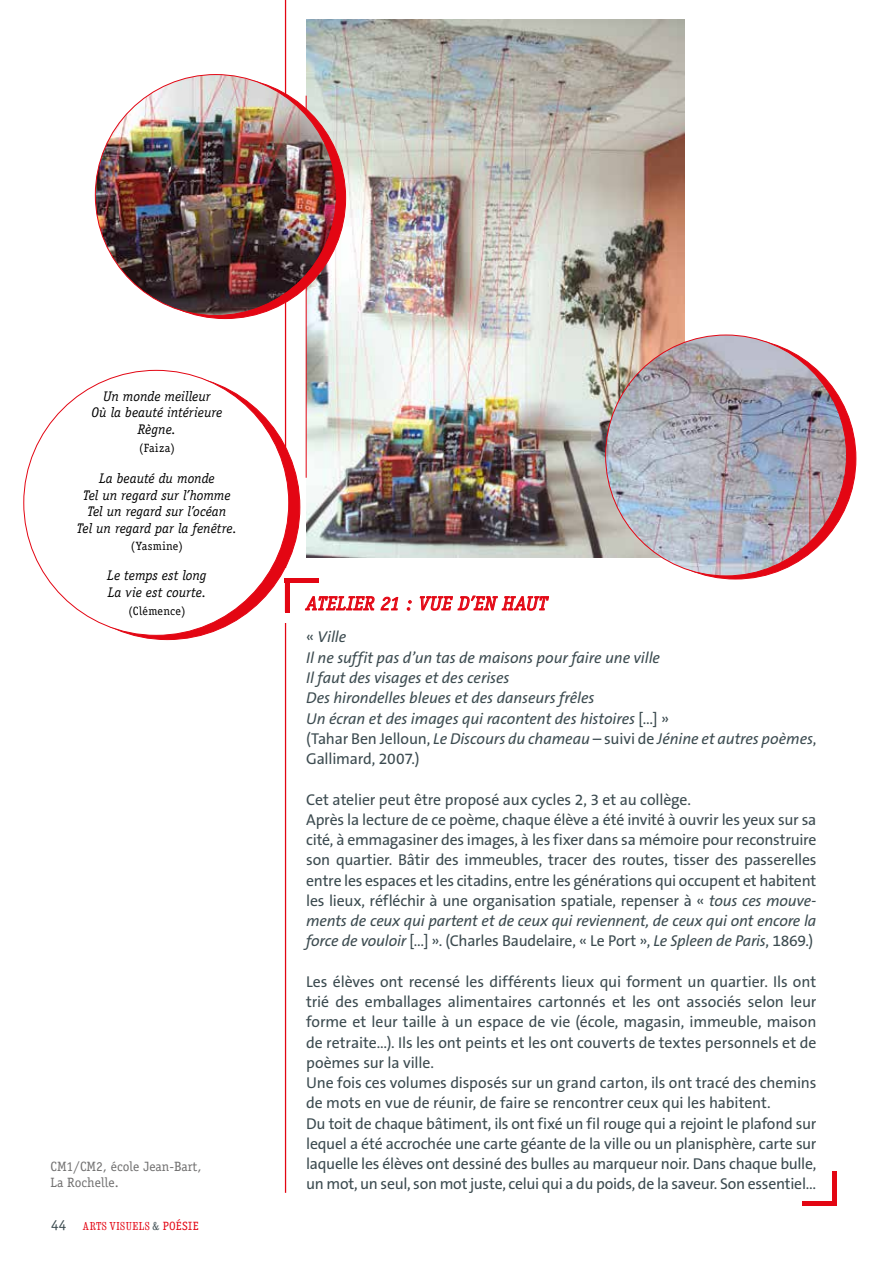
<style>
.page{position:relative;width:893px;height:1263px;background:#fff}
.page>*{position:absolute;margin:0;border:0;box-sizing:border-box;transform-origin:0 0}
.t1{font:italic 19.5px "Officina Serif";letter-spacing:.02em;color:#e30613}
.t2{font:15.75px/20.2px "The Sans B5 Plain";letter-spacing:-.015em;color:#3c4b50}
.t3{font:italic 15.75px/20.2px "The Sans B5 Plain";letter-spacing:-.005em;color:#3c4b50}
.t4{font:italic 13.95px/16.5px "Officina Serif";letter-spacing:-.005em;color:#000;text-align:center}
.t5{font:13.5px/16.2px "Officina Serif";color:#706f6f}
.t6{font:12px "Officina Serif";letter-spacing:.02em;color:#000}
.t7{font:300 condensed 12px "Consort";letter-spacing:.04em;color:#e30613}
.s1{font-family:"Officina Serif";font-weight:400;font-stretch:normal;font-size:15px;color:#3c4b50}
.s2{color:#3c4b50}
.s3{font-family:"Officina Serif";font-weight:400;font-stretch:normal}
.s4{font-style:normal}
.s5{font-style:italic}
</style>
<div class="page">
<hr style="left:285px;top:0;width:1px;height:1193px;background:#e30613">
<hr style="left:802px;top:1201px;width:34px;height:4px;background:#e30613">
<hr style="left:832px;top:1171px;width:4px;height:34px;background:#e30613">
<div style="left:282px;top:568px;width:14px;height:10px;background:#fff"></div>
<div style="left:282px;top:612px;width:14px;height:11px;background:#fff"></div>
<div style="left:285px;top:578px;width:34px;height:5px;background:#e30613"></div>
<hr style="left:285px;top:578px;width:4px;height:34px;background:#e30613">
<svg style="left:305px;top:596px;width:69px;height:15px"></svg>
<svg style="left:381px;top:597px;width:17px;height:13px"></svg>
<svg style="left:407px;top:600px;width:4px;height:10px"></svg>
<svg style="left:420px;top:595px;width:129px;height:16px"></svg>
<img style="left:306px;top:20px;width:379px;height:538px">
<hr style="left:306px;top:96px;width:1px;height:382px;background:#e30613">
<div style="left:105px;top:78px;width:241px;height:241px;background:#e30613;border-radius:50%"></div>
<img style="left:95px;top:75px;width:241px;height:240px;border-radius:120px">
<div style="left:615px;top:338px;width:241px;height:241px;background:#e30613;border-radius:50%"></div>
<img style="left:606px;top:335px;width:240px;height:241px;border-radius:120px">
<div style="left:35px;top:375px;width:265px;height:265px;background:#e30613;border-radius:50%"></div>
<div style="left:24px;top:370px;width:265px;height:265px;background:#fff;border-radius:50%"></div>
<p class="t4" style="left:92px;top:388px;width:132px">Un monde meilleur<br>Où la beauté intérieure<br>Règne.</p>
<p class="t6" style="left:139px;top:440px;width:37px">(Faiza)</p>
<p class="t4" style="left:77px;top:470px;width:161px">La beauté du monde<br>Tel un regard sur l’homme<br>Tel un regard sur l’océan<br>Tel un regard par la fenêtre.</p>
<p class="t6" style="left:131px;top:539px;width:53px">(Yasmine)</p>
<p class="t4" style="left:107px;top:567px;width:101px;text-align:left">Le temps est long<br>La vie est courte.</p>
<p class="t6" style="left:128px;top:603px;width:59px">(Clémence)</p>
<p class="t5" style="left:51px;top:1158px;width:152px">CM1/CM2, école Jean-Bart,<br>La Rochelle.</p>
<p class="t7" style="left:51px;top:1217px;width:149px"><span class="s1">44</span> ARTS VISUELS <span class="s2">&amp;</span> <span class="s3">POÉSIE</span></p>
<p class="t1" style="left:306px;top:592px;width:243px">ATELIER 21 : VUE D’EN HAUT</p>
<p class="t3" style="left:306px;top:628px;width:512px"><span class="s4">«</span> Ville<br>Il ne suffit pas d’un tas de maisons pour faire une ville<br>Il faut des visages et des cerises<br>Des hirondelles bleues et des danseurs frêles<br>Un écran et des images qui racontent des histoires <span class="s4">[…] »<br>(Tahar Ben Jelloun,</span> Le Discours du chameau <span class="s4">– suivi de</span> Jénine et autres poèmes<span class="s4">, Gallimard, 2007.)</span></p>
<p class="t2" style="left:306px;top:790px;width:512px">Cet atelier peut être proposé aux cycles 2, 3 et au collège.<br>Après la lecture de ce poème, chaque élève a été invité à ouvrir les yeux sur sa cité, à emmagasiner des images, à les fixer dans sa mémoire pour reconstruire son quartier. Bâtir des immeubles, tracer des routes, tisser des passerelles entre les espaces et les citadins, entre les générations qui occupent et habitent les lieux, réfléchir à une organisation spatiale, repenser à « <span class="s5">tous ces mouve&shy;ments de ceux qui partent et de ceux qui reviennent, de ceux qui ont encore la force de vouloir</span> […] ». (Charles Baudelaire, « Le Port », <span class="s5">Le Spleen de Paris</span>, 1869.)</p>
<p class="t2" style="left:306px;top:972px;width:512px">Les élèves ont recensé les différents lieux qui forment un quartier. Ils ont trié des emballages alimentaires cartonnés et les ont associés selon leur forme et leur taille à un espace de vie (école, magasin, immeuble, maison de retraite…). Ils les ont peints et les ont couverts de textes personnels et de poèmes sur la ville.<br>Une fois ces volumes disposés sur un grand carton, ils ont tracé des chemins de mots en vue de réunir, de faire se rencontrer ceux qui les habitent.<br>Du toit de chaque bâtiment, ils ont fixé un fil rouge qui a rejoint le plafond sur lequel a été accrochée une carte géante de la ville ou un planisphère, carte sur laquelle les élèves ont dessiné des bulles au marqueur noir. Dans chaque bulle, un mot, un seul, son mot juste, celui qui a du poids, de la saveur. Son essentiel…</p>
</div>
